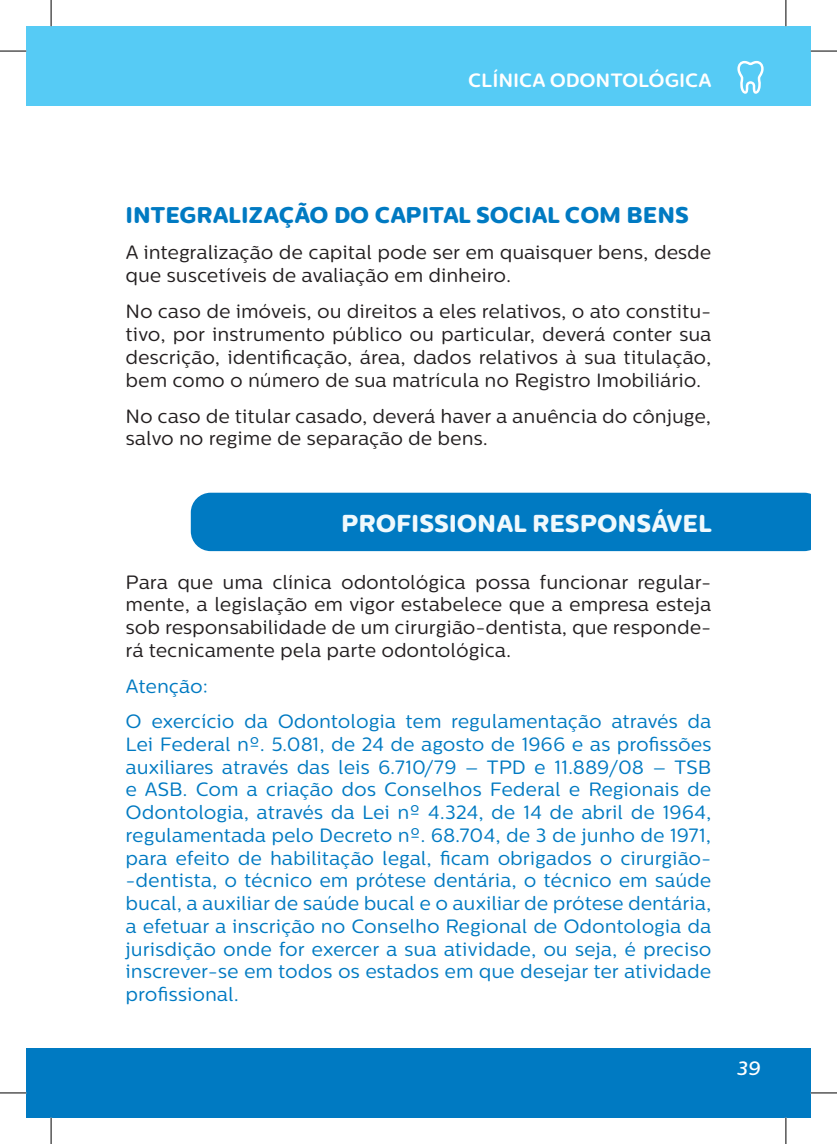
<style>
.page{position:relative;width:837px;height:1144px;background:#fff}
.page>*{position:absolute;margin:0;border:0;box-sizing:border-box;transform-origin:0 0}
.t1{font:800 24.5px "Centrale Sans Rounded";letter-spacing:-.005em;color:#f0f9fd}
.t2{font:800 22.75px "Centrale Sans Rounded";letter-spacing:-.005em;color:#007ac2}
.t3{font:19.25px/22.8px "Centrale Sans Rounded";letter-spacing:-.005em;color:#007ac2}
.t4{font:19.25px/22.8px "Centrale Sans Rounded";letter-spacing:-.005em;color:#231f20}
.t5{font:700 19.25px "Centrale Sans Rounded";letter-spacing:-.005em;color:#fff}
.t6{font:19.25px "Centrale Sans Rounded Medium Itali";color:#fff}
</style>
<div class="page">
<div style="left:26px;top:1048px;width:25px;height:70px;background:#007ac2"></div>
<div style="left:51px;top:1048px;width:759px;height:70px;background:#007ac2"></div>
<div style="left:26px;top:26px;width:25px;height:80px;background:#56cbf5"></div>
<div style="left:51px;top:26px;width:759px;height:80px;background:#56cbf5"></div>
<svg style="left:737px;top:61px;width:26px;height:33px"></svg>
<div style="left:191px;top:493px;width:619px;height:58px;background:#007ac2"></div>
<svg style="left:0;top:51px;width:26px;height:1px"></svg>
<svg style="left:810px;top:51px;width:26px;height:1px"></svg>
<svg style="left:0;top:1092px;width:26px;height:1px"></svg>
<svg style="left:810px;top:1092px;width:26px;height:1px"></svg>
<svg style="left:51px;top:0;width:1px;height:26px"></svg>
<svg style="left:51px;top:1118px;width:1px;height:26px"></svg>
<svg style="left:785px;top:0;width:1px;height:26px"></svg>
<svg style="left:785px;top:1118px;width:1px;height:26px"></svg>
<p class="t5" style="left:468px;top:68px;width:245px">CLÍNICA ODONTOLÓGICA</p>
<p class="t2" style="left:125px;top:201px;width:564px">INTEGRALIZAÇÃO DO CAPITAL SOCIAL COM BENS</p>
<p class="t4" style="left:125px;top:241px;width:587px">A integralização de capital pode ser em quaisquer bens, desde que suscetíveis de avaliação em dinheiro.</p>
<p class="t4" style="left:125px;top:300px;width:587px;text-align:justify">No caso de imóveis, ou direitos a eles relativos, o ato constitu&shy;tivo, por instrumento público ou particular, deverá conter sua descrição, identificação, área, dados relativos à sua titulação, bem como o número de sua matrícula no Registro Imobiliário.</p>
<p class="t4" style="left:125px;top:405px;width:587px">No caso de titular casado, deverá haver a anuência do cônjuge, salvo no regime de separação de bens.</p>
<p class="t1" style="left:341px;top:508px;width:372px">PROFISSIONAL RESPONSÁVEL</p>
<p class="t4" style="left:125px;top:570px;width:587px;text-align:justify">Para que uma clínica odontológica possa funcionar regular&shy;mente, a legislação em vigor estabelece que a empresa esteja sob responsabilidade de um cirurgião-dentista, que responde&shy;rá tecnicamente pela parte odontológica.</p>
<p class="t3" style="left:125px;top:668px;width:587px;line-height:35.7px">Atenção:<br>O exercício da Odontologia tem regulamentação através da</p>
<p class="t3" style="left:125px;top:733px;width:587px;text-align:justify">Lei Federal nº. 5.081, de 24 de agosto de 1966 e as profissões auxiliares através das leis 6.710/79 – TPD e 11.889/08 – TSB e ASB. Com a criação dos Conselhos Federal e Regionais de Odontologia, através da Lei nº 4.324, de 14 de abril de 1964, regulamentada pelo Decreto nº. 68.704, de 3 de junho de 1971, para efeito de habilitação legal, ficam obrigados o cirurgião--dentista, o técnico em prótese dentária, o técnico em saúde bucal, a auxiliar de saúde bucal e o auxiliar de prótese dentária, a efetuar a inscrição no Conselho Regional de Odontologia da jurisdição onde for exercer a sua atividade, ou seja, é preciso inscrever-se em todos os estados em que desejar ter atividade profissional.</p>
<p class="t6" style="left:737px;top:1057px;width:25px">39</p>
</div>
